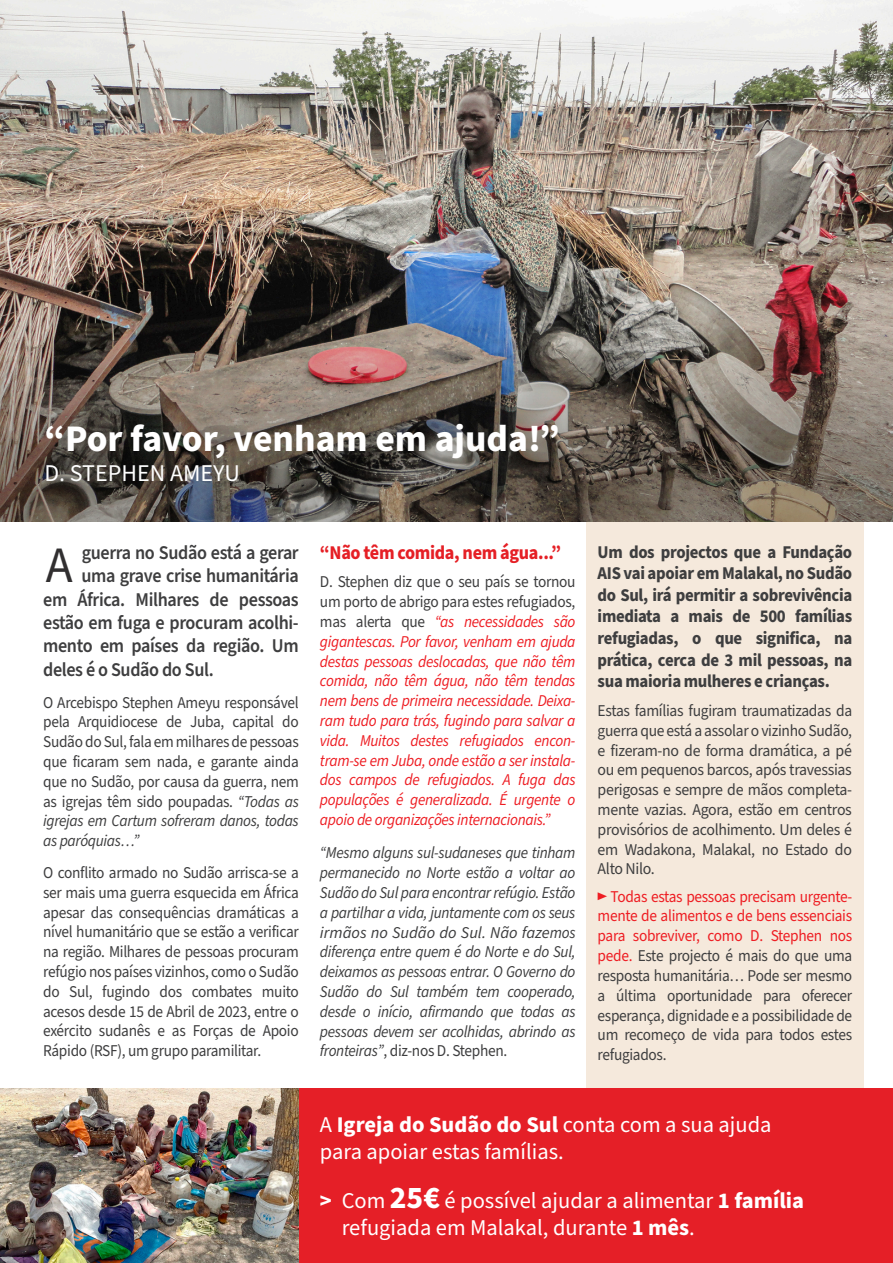
<style>
.page{position:relative;width:893px;height:1263px;background:#fff}
.page>*{position:absolute;margin:0;border:0;box-sizing:border-box;transform-origin:0 0}
.t1{font:51px "Source Sans Pro";color:#312f30}
.t2{font:700 37.5px "Source Sans Pro";color:#fff}
.t3{font:24px "Source Sans Pro";color:#fff}
.t4{font:22.5px/27px "Source Sans Pro";color:#fff}
.t5{font:600 19.5px "Source Sans Pro";letter-spacing:-.02em;color:#3e3e3f;scale:.93 1}
.t6{font:700 19.5px "Source Sans Pro";letter-spacing:-.02em;color:#e51f25;scale:.93 1}
.t7{font:700 18px/21.6px "Source Sans Pro";letter-spacing:-.02em;color:#3e3e3f;text-align:justify;scale:.93 1}
.t8{font:16.5px/19.8px "Source Sans Pro";letter-spacing:-.02em;color:#3e3e3f;text-align:justify;scale:.93 1}
.t9{font:italic 16.5px/19.8px "Source Sans Pro";letter-spacing:-.02em;color:#ee1d23;text-align:justify;scale:.93 1}
.t10{font:italic 16.5px/19.8px "Source Sans Pro";letter-spacing:-.02em;color:#3e3e3f;text-align:justify;scale:.93 1}
.t11{font:16.5px/19.8px "Source Sans Pro";letter-spacing:-.02em;color:#3e3e3f;text-align:justify;scale:.94 1}
.s1{font-style:italic}
.s2{font-style:normal;color:#3e3e3f}
.s3{font-style:normal}
.s4{color:#ee1d23}
.s5{font-weight:700}
.s6{font-weight:700;font-size:31.5px}
</style>
<div class="page">
<div style="left:586px;top:521px;width:278px;height:566px;background:#f5e9dc"></div>
<img style="left:0;top:0;width:893px;height:277px">
<div style="left:0;top:1088px;width:893px;height:175px;background:#e51f27"></div>
<img style="left:0;top:1088px;width:299px;height:175px">
<img style="left:0;top:277px;width:893px;height:244px">
<h2 class="t2" style="left:44px;top:413px;width:517px">“Por favor, venham em ajuda!”</h2>
<h3 class="t3" style="left:44px;top:457px;width:197px">D. STEPHEN AMEYU</h3>
<p class="t5" style="left:82px;top:539px;width:235px">guerra no Sudão está a gerar</p>
<p class="t5" style="left:81px;top:563px;width:235px">uma grave crise humanitária</p>
<p class="t5" style="left:43px;top:586px;width:276px">em África. Milhares de pessoas</p>
<p class="t5" style="left:43px;top:609px;width:276px">estão em fuga e procuram acolhi-</p>
<p class="t5" style="left:43px;top:633px;width:276px">mento em países da região. Um</p>
<p class="t5" style="left:43px;top:656px;width:185px">deles é o Sudão do Sul.</p>
<p class="t8" style="left:43px;top:693px;width:276px">O Arcebispo Stephen Ameyu responsável pela Arquidiocese de Juba, capital do Sudão do Sul, fala em milhares de pessoas que ficaram sem nada, e garante ainda que no Sudão, por causa da guerra, nem as igrejas têm sido poupadas. <span class="s1">“Todas as igrejas em Cartum sofreram danos, todas as paróquias…”</span></p>
<p class="t8" style="left:43px;top:863px;width:276px">O conflito armado no Sudão arrisca-se a ser mais uma guerra esquecida em África apesar das consequências dramáticas a nível humanitário que se estão a verificar na região. Milhares de pessoas procuram refúgio nos países vizinhos, como o Sudão do Sul, fugindo dos combates muito acesos desde 15 de Abril de 2023, entre o exército sudanês e as Forças de Apoio Rápido (RSF), um grupo paramilitar.</p>
<h1 class="t1" style="left:46px;top:531px;width:28px">A</h1>
<p class="t6" style="left:320px;top:539px;width:261px">“Não têm comida, nem água...”</p>
<p class="t9" style="left:320px;top:572px;width:276px"><span class="s2">D. Stephen diz que o seu país se tornou um porto de abrigo para estes refugiados, mas alerta que</span> “as necessidades são gigantescas. Por favor, venham em ajuda destas pessoas deslocadas, que não têm comida, não têm água, não têm tendas nem bens de primeira necessidade. Deixa&shy;ram tudo para trás, fugindo para salvar a vida. Muitos destes refugiados encon&shy;tram-se em Juba, onde estão a ser instala&shy;dos campos de refugiados. A fuga das populações é generalizada. É urgente o apoio de organizações internacionais.”</p>
<p class="t10" style="left:320px;top:843px;width:276px">“Mesmo alguns sul-sudaneses que tinham permanecido no Norte estão a voltar ao Sudão do Sul para encontrar refúgio. Estão a partilhar a vida, juntamente com os seus irmãos no Sudão do Sul. Não fazemos diferença entre quem é do Norte e do Sul, deixamos as pessoas entrar. O Governo do Sudão do Sul também tem cooperado, desde o início, afirmando que todas as pessoas devem ser acolhidas, abrindo as fronteiras”<span class="s3">, diz-nos D. Stephen.</span></p>
<p class="t7" style="left:598px;top:541px;width:275px">Um dos projectos que a Fundação AIS vai apoiar em Malakal, no Sudão do Sul, irá permitir a sobrevivência imediata a mais de 500 famílias refugiadas, o que significa, na prática, cerca de 3 mil pessoas, na sua maioria mulheres e crianças.</p>
<p class="t11" style="left:598px;top:701px;width:272px">Estas famílias fugiram traumatizadas da guerra que está a assolar o vizinho Sudão, e fizeram-no de forma dramática, a pé ou em pequenos barcos, após travessias perigosas e sempre de mãos completa&shy;mente vazias. Agora, estão em centros provisórios de acolhimento. Um deles é em Wadakona, Malakal, no Estado do Alto Nilo.</p>
<p class="t8" style="left:598px;top:887px;width:275px"><span class="s4">► Todas estas pessoas precisam urgente&shy;mente de alimentos e de bens essenciais para sobreviver, como D. Stephen nos pede.</span> Este projecto é mais do que uma resposta humanitária… Pode ser mesmo a última oportunidade para oferecer esperança, dignidade e a possibilidade de um recomeço de vida para todos estes refugiados.</p>
<h3 class="t4" style="left:320px;top:1111px;width:453px">A <span class="s5">Igreja do Sudão do Sul</span> conta com a sua ajuda para apoiar estas famílias.</h3>
<h3 class="t4" style="left:342px;top:1188px;width:464px;text-indent:-22px"><span class="s5">&gt;</span> Com <span class="s6">25€</span> é possível ajudar a alimentar <span class="s5">1 família </span>refugiada em Malakal, durante <span class="s5">1 mês</span>.</h3>
</div>
